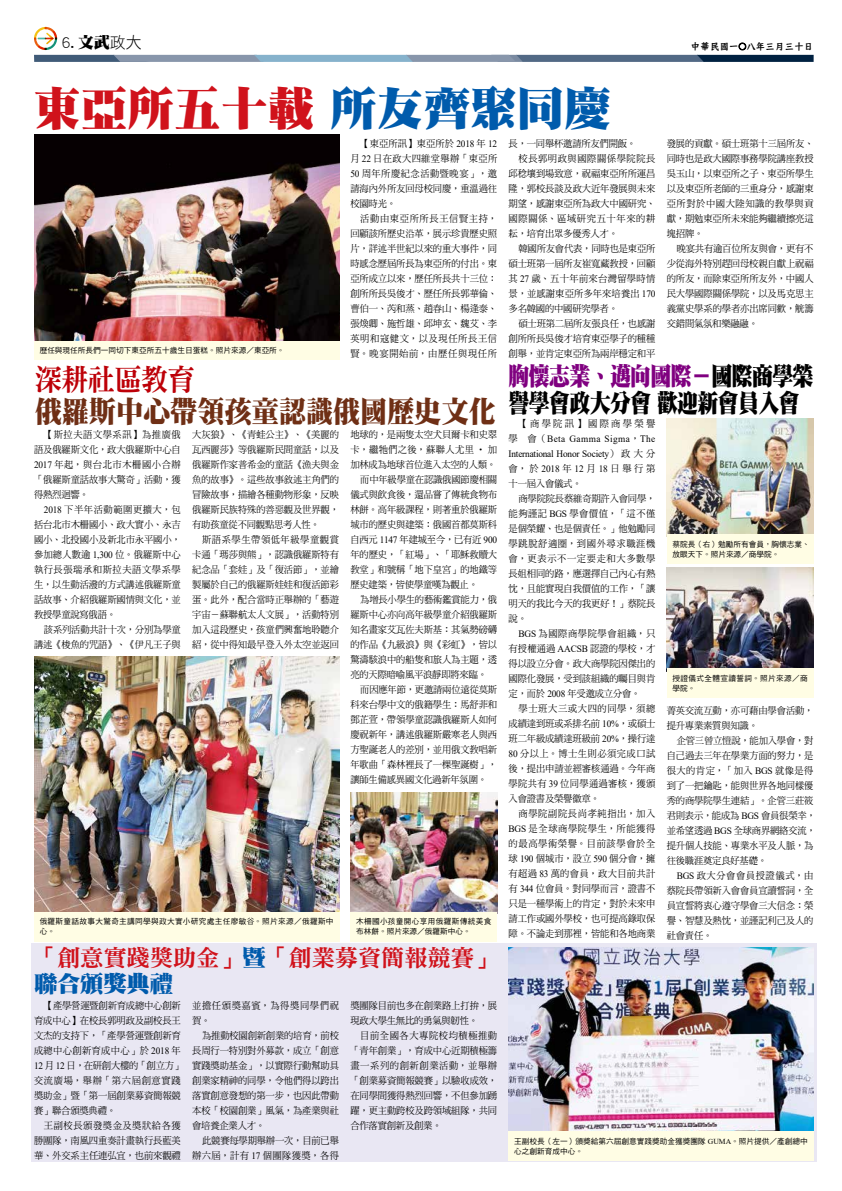
<style>
.page{position:relative;width:842px;height:1191px;background:#fff}
.page>*{position:absolute;margin:0;border:0;box-sizing:border-box;transform-origin:0 0}
.t1{font:46.8px "DF Ming Std W14";color:#d0121b}
.t2{font:29.8px "DF Ming Std W12";letter-spacing:-.01em;color:#6f2f15;scale:.92 1}
.t3{font:29.8px "DF Ming Std W9";letter-spacing:-.03em;color:#bd0008;scale:.92 1}
.t4{font:25.5px/27px "DF Ming Std W14";letter-spacing:-.03em;color:#000;scale:.82 1}
.t5{font:23.4px "DF Ming Std W9";letter-spacing:-.01em;color:#d0121b}
.t6{font:23.4px "DF Ming Std W14";letter-spacing:-.01em;color:#005bac}
.t7{font:16px "DF Hei Std W3";color:#000}
.t8{font:10px "DF Zong Kai Std W7";letter-spacing:-.04em;color:#000}
.t9{font:9.8px/15px "DF Ming Std W5";letter-spacing:-.015em;color:#000;text-align:justify;scale:.95 1}
.t10{font:9.8px/15px "Times New Roman";letter-spacing:-.02em;color:#000;scale:.95 1}
.t11{font:9.8px/15px "DF Ming Std W5";letter-spacing:.065em;color:#000;scale:.95 1}
.t12{font:9.8px "DF Ming Std W5";letter-spacing:.035em;color:#000;scale:.95 1}
.t13{font:9.8px "DF Ming Std W5";letter-spacing:.01em;color:#000;scale:.95 1}
.t14{font:9.8px "DF Ming Std W5";letter-spacing:.055em;color:#000;scale:.95 1}
.t15{font:9.8px "DF Ming Std W5";letter-spacing:.25em;color:#000;scale:.95 1}
.t16{font:7.7px/10px "DF Hei Std W5";color:#000}
.t17{font:7.7px/10px "DF Hei Std W5";letter-spacing:.04em;color:#000}
.t18{font:7.7px/10px "DF Hei Std W5";letter-spacing:.045em;color:#000}
.s1{font-family:"DF Ming Std W14"}
.s2{font-size:7.8px}
.s3{color:#005bac}
.s4{font-family:"Times New Roman"}
.s5{font-family:"DF Ming Std W14";color:#005bac}
.s6{color:#800080}
.s7{font-family:"DF Ming Std W5"}
</style>
<div class="page">
<svg style="left:34px;top:27px;width:780px;height:35px"></svg>
<div style="left:31px;top:943px;width:785px;height:218px;background:#e9e7f3"></div>
<img style="left:34px;top:135px;width:305px;height:206px">
<div style="left:34px;top:341px;width:305px;height:19px;background:#fffde4"></div>
<img style="left:34px;top:656px;width:305px;height:256px">
<img style="left:350px;top:792px;width:147px;height:120px">
<div style="left:350px;top:912px;width:147px;height:29px;background:#fffde4"></div>
<div style="left:34px;top:912px;width:305px;height:29px;background:#fffde4"></div>
<img style="left:509px;top:947px;width:305px;height:184px">
<div style="left:509px;top:1131px;width:305px;height:29px;background:#fffde4"></div>
<img style="left:667px;top:418px;width:146px;height:116px">
<div style="left:667px;top:534px;width:146px;height:29px;background:#fffde4"></div>
<img style="left:667px;top:567px;width:146px;height:102px">
<div style="left:667px;top:669px;width:146px;height:29px;background:#fffde4"></div>
<h3 class="t7" style="left:62px;top:34px;width:82px">6. <span class="s1">文武</span>政大</h3>
<p class="t8" style="left:690px;top:41px;width:125px">中華民國一<span class="s2">○</span>八年三月三十日</p>
<h1 class="t1" style="left:34px;top:83px;width:578px">東亞所五十載 <span class="s3">所友齊聚同慶</span></h1>
<p class="t16" style="left:40px;top:345px;width:246px">歷任與現任所長們一同切下東亞所五十歲生日蛋糕。照片來源／東亞所。</p>
<p class="t9" style="left:350px;top:136px;width:156px;text-indent:10px">【東亞所訊】東亞所於 <span class="s4">2018</span> 年 <span class="s4">12</span>月 <span class="s4">22</span> 日在政大四維堂舉辦「東亞所<span class="s4">50</span> 周年所慶紀念活動暨晚宴」，邀請海內外所友回母校同慶，重溫過往校園時光。</p>
<p class="t9" style="left:350px;top:211px;width:156px;text-indent:10px">活動由東亞所所長王信賢主持，回顧該所歷史沿革，展示珍貴歷史照片，詳述半世紀以來的重大事件，同時感念歷屆所長為東亞所的付出。東亞所成立以來，歷任所長共十三位：創所所長吳俊才、歷任所長郭華倫、曹伯一、芮和蒸、趙春山、楊逢泰、張煥卿、施哲雄、邱坤玄、魏艾、李英明和寇健文，以及現任所長王信賢。晚宴開始前，由歷任與現任所</p>
<p class="t9" style="left:509px;top:136px;width:136px">長，一同舉杯邀請所友們開飯。</p>
<p class="t14" style="left:518px;top:153px;width:146px">校長郭明政與國際關係學院院長</p>
<p class="t9" style="left:509px;top:166px;width:156px">邱稔壤到場致意，祝福東亞所所運昌</p>
<p class="t9" style="left:509px;top:181px;width:156px">隆，郭校長談及政大近年發展與未來</p>
<p class="t9" style="left:509px;top:196px;width:156px">期望，感謝東亞所為政大中國研究、</p>
<p class="t11" style="left:509px;top:211px;width:156px">國際關係、區域研究五十年來的耕</p>
<p class="t9" style="left:509px;top:226px;width:117px">耘，培育出眾多優秀人才。</p>
<p class="t9" style="left:518px;top:241px;width:146px">韓國所友會代表，同時也是東亞所</p>
<p class="t9" style="left:509px;top:256px;width:156px">碩士班第一屆所友崔寬藏教授，回顧</p>
<p class="t12" style="left:509px;top:273px;width:156px">其 <span class="s4">27</span> 歲、五十年前來台灣留學時情</p>
<p class="t13" style="left:509px;top:288px;width:156px">景，並感謝東亞所多年來培養出 <span class="s4">170</span></p>
<p class="t9" style="left:509px;top:301px;width:117px">多名韓國的中國研究學者。</p>
<p class="t9" style="left:518px;top:316px;width:146px">碩士班第二屆所友張良任，也感謝</p>
<p class="t9" style="left:509px;top:331px;width:156px">創所所長吳俊才培育東亞學子的種種</p>
<p class="t9" style="left:509px;top:346px;width:156px">創舉，並肯定東亞所為兩岸穩定和平</p>
<p class="t9" style="left:667px;top:136px;width:156px">發展的貢獻。碩士班第十三屆所友、同時也是政大國際事務學院講座教授吳玉山，以東亞所之子、東亞所學生以及東亞所老師的三重身分，感謝東亞所對於中國大陸知識的教學與貢獻，期勉東亞所未來能夠繼續擦亮這塊招牌。</p>
<p class="t9" style="left:667px;top:241px;width:156px;text-indent:10px">晚宴共有逾百位所友與會，更有不少從海外特別趕回母校親自獻上祝福的所友，而除東亞所所友外，中國人民大學國際關係學院，以及馬克思主義黨史學系的學者亦出席同歡，觥籌交錯間氣氛和樂融融。</p>
<h2 class="t3" style="left:35px;top:363px;width:176px">深耕社區教育</h2>
<h2 class="t2" style="left:35px;top:395px;width:503px">俄羅斯中心帶領孩童認識俄國歷史文化</h2>
<p class="t9" style="left:34px;top:427px;width:156px;text-indent:10px">【斯拉夫語文學系訊】為推廣俄語及俄羅斯文化，政大俄羅斯中心自<span class="s4">2017</span> 年起，與台北市木柵國小合辦「俄羅斯童話故事大驚奇」活動，獲得熱烈迴響。</p>
<p class="t9" style="left:34px;top:502px;width:156px;text-indent:10px"><span class="s4">2018</span> 下半年活動範圍更擴大，包括台北市木柵國小、政大實小、永吉國小、北投國小及新北市永平國小，參加總人數逾 <span class="s4">1,300</span> 位。俄羅斯中心執行長張瑞承和斯拉夫語文學系學生，以生動活潑的方式講述俄羅斯童話故事、介紹俄羅斯國情與文化，並教授學童說寫俄語。</p>
<p class="t9" style="left:34px;top:622px;width:156px;text-align:right">該系列活動共計十次，分別為學童講述《梭魚的咒語》、《伊凡王子與</p>
<p class="t9" style="left:192px;top:427px;width:156px">大灰狼》、《青蛙公主》、《美麗的瓦西麗莎》等俄羅斯民間童話，以及俄羅斯作家普希金的童話《漁夫與金魚的故事》。這些故事敘述主角們的冒險故事，描繪各種動物形象，反映俄羅斯民族特殊的善惡觀及世界觀，有助孩童從不同觀點思考人性。</p>
<p class="t9" style="left:192px;top:532px;width:156px;text-indent:10px">斯語系學生帶領低年級學童觀賞卡通「瑪莎與熊」，認識俄羅斯特有紀念品「套娃」及「復活節」，並繪製屬於自己的俄羅斯娃娃和復活節彩蛋。此外，配合當時正舉辦的「藝遊宇宙－蘇聯航太人文展」，活動特別加入這段歷史，孩童們興奮地聆聽介紹，從中得知最早登入外太空並返回</p>
<p class="t9" style="left:350px;top:427px;width:156px">地球的，是兩隻太空犬貝爾卡和史翠</p>
<p class="t12" style="left:350px;top:444px;width:156px">卡，繼牠們之後，蘇聯人尤里 ‧ 加</p>
<p class="t9" style="left:350px;top:457px;width:155px">加林成為地球首位進入太空的人類。</p>
<p class="t9" style="left:360px;top:472px;width:146px">而中年級學童在認識俄國節慶相關</p>
<p class="t9" style="left:350px;top:487px;width:156px">儀式與飲食後，還品嘗了傳統食物布</p>
<p class="t9" style="left:350px;top:502px;width:156px">林餅。高年級課程，則著重於俄羅斯</p>
<p class="t9" style="left:350px;top:517px;width:156px">城市的歷史與建築：俄國首都莫斯科</p>
<p class="t9" style="left:350px;top:532px;width:156px">自西元 <span class="s4">1147</span> 年建城至今，已有近 <span class="s4">900</span></p>
<p class="t9" style="left:350px;top:547px;width:156px">年的歷史，「紅場」、「耶穌救贖大</p>
<p class="t9" style="left:350px;top:562px;width:156px">教堂」和號稱「地下皇宮」的地鐵等</p>
<p class="t9" style="left:350px;top:577px;width:136px">歷史建築，皆使學童嘆為觀止。</p>
<p class="t9" style="left:360px;top:592px;width:146px">為增長小學生的藝術鑑賞能力，俄</p>
<p class="t9" style="left:350px;top:607px;width:156px">羅斯中心亦向高年級學童介紹俄羅斯</p>
<p class="t9" style="left:350px;top:622px;width:156px">知名畫家艾瓦佐夫斯基：其氣勢磅礡</p>
<p class="t9" style="left:350px;top:637px;width:156px">的作品《九級浪》與《彩虹》，皆以</p>
<p class="t9" style="left:350px;top:652px;width:156px">驚濤駭浪中的船隻和旅人為主題，透</p>
<p class="t9" style="left:350px;top:667px;width:145px">亮的天際暗喻風平浪靜即將來臨。</p>
<p class="t9" style="left:360px;top:682px;width:146px">而因應年節，更邀請兩位遠從莫斯</p>
<p class="t9" style="left:350px;top:697px;width:156px">科來台學中文的俄籍學生：馬舒菲和</p>
<p class="t9" style="left:350px;top:712px;width:156px">鄧芷萱，帶領學童認識俄羅斯人如何</p>
<p class="t9" style="left:350px;top:727px;width:156px">慶祝新年，講述俄羅斯嚴寒老人與西</p>
<p class="t9" style="left:350px;top:742px;width:156px">方聖誕老人的差別，並用俄文教唱新</p>
<p class="t9" style="left:350px;top:757px;width:156px">年歌曲「森林裡長了一棵聖誕樹」，</p>
<p class="t9" style="left:350px;top:772px;width:145px">讓師生備感異國文化過新年氛圍。</p>
<p class="t17" style="left:40px;top:916px;width:295px">俄羅斯童話故事大驚奇主講同學與政大實小研究處主任廖敏谷。照片來源／俄羅斯中心。</p>
<h3 class="t5" style="left:34px;top:944px;width:465px">「創意實踐獎助金」<span class="s5">暨</span>「創業募資簡報競賽」</h3>
<h3 class="t6" style="left:34px;top:970px;width:141px">聯合頒獎典禮</h3>
<p class="t9" style="left:34px;top:997px;width:159px;text-align:left;text-indent:10px">【產學營運暨創新育成總中心創新育成中心】在校長郭明政及副校長王文杰的支持下，「產學營運暨創新育成總中心創新育成中心」於 <span class="s4">2018</span> 年<br><span class="s4">12</span> 月 <span class="s4">12</span> 日，在研創大樓的「創立方」交流廣場，舉辦「第六屆創意實踐獎助金」暨「第一屆創業募資簡報競賽」聯合頒獎典禮。</p>
<p class="t9" style="left:34px;top:1117px;width:156px;text-indent:10px">王副校長頒發獎金及獎狀給各獲勝團隊，南風四重奏計畫執行長藍美華、外交系主任連弘宜，也前來觀禮</p>
<p class="t17" style="left:356px;top:916px;width:137px">木柵國小孩童開心享用俄羅斯傳統美食布林餅。照片來源／俄羅斯中心。</p>
<p class="t11" style="left:192px;top:997px;width:156px">並擔任頒獎嘉賓，為得獎同學們祝賀。</p>
<p class="t9" style="left:192px;top:1027px;width:156px;text-indent:10px">為推動校園創新創業的培育，前校長周行一特別對外募款，成立「創意實踐獎助基金」，以實際行動幫助具創業家精神的同學，令他們得以跨出落實創意發想的第一步，也因此帶動本校「校園創業」風氣，為產業與社會培養企業人才。</p>
<p class="t9" style="left:192px;top:1132px;width:156px;text-align:right">此競賽每學期舉辦一次，目前已舉辦六屆，計有 <span class="s4">17</span> 個團隊獲獎，各得</p>
<p class="t9" style="left:350px;top:997px;width:156px">獎團隊目前也多在創業路上打拚，展現政大學生無比的勇氣與韌性。</p>
<p class="t9" style="left:350px;top:1027px;width:156px;text-indent:10px">目前全國各大專院校均積極推動「青年創業」，育成中心近期積極籌畫一系列的創新創業活動，並舉辦「創業募資簡報競賽」以驗收成效，在同學間獲得熱烈回響，不但參加踴躍，更主動跨校及跨領域組隊，共同合作落實創新及創業。</p>
<h3 class="t4" style="left:509px;top:362px;width:373px"><span class="s6">胸懷志業、邁向國際－</span>國際商學榮譽學會政大分會 歡迎新會員入會</h3>
<p class="t15" style="left:518px;top:418px;width:146px">【商學院訊】國際商學榮譽</p>
<p class="t10" style="left:509px;top:431px;width:156px"><span class="s7">學 會（</span>Beta Gamma Sigma<span class="s7">，</span>The<br>International Honor Society<span class="s7">）政大分</span></p>
<p class="t9" style="left:509px;top:461px;width:156px">會，於<span class="s4">2018</span>年<span class="s4">12</span>月<span class="s4">18</span>日舉行第十一屆入會儀式。</p>
<p class="t9" style="left:509px;top:491px;width:156px;text-indent:10px">商學院院長蔡維奇期許入會同學，能夠謹記 <span class="s4">BGS</span> 學會價值，「這不僅是個榮耀、也是個責任。」他勉勵同學跳脫舒適圈，到國外尋求職涯機會，更表示不一定要走和大多數學長姐相同的路，應選擇自己內心有熱忱，且能實現自我價值的工作，「讓明天的我比今天的我更好！」蔡院長說。</p>
<p class="t9" style="left:509px;top:626px;width:156px;text-indent:10px"><span class="s4">BGS</span> 為國際商學院學會組織，只有授權通過 <span class="s4">AACSB</span> 認證的學校，才得以設立分會。政大商學院因傑出的國際化發展，受到該組織的矚目與肯定，而於 <span class="s4">2008</span> 年受邀成立分會。</p>
<p class="t9" style="left:509px;top:701px;width:156px;text-indent:10px">學士班大三或大四的同學，須總成績達到班或系排名前 <span class="s4">10%</span>，或碩士班二年級成績達班級前 <span class="s4">20%</span>，操行達<span class="s4">80</span> 分以上。博士生則必須完成口試後，提出申請並經審核通過。今年商學院共有 <span class="s4">39</span> 位同學通過審核，獲頒入會證書及榮譽徽章。</p>
<p class="t9" style="left:509px;top:806px;width:156px;text-indent:10px">商學院副院長尚孝純指出，加入<span class="s4">BGS</span> 是全球商學院學生，所能獲得的最高學術榮譽。目前該學會於全球 <span class="s4">190</span> 個城市，設立 <span class="s4">590</span> 個分會，擁有超過 <span class="s4">83</span> 萬的會員，政大目前共計有 <span class="s4">344</span> 位會員。對同學而言，證書不只是一種學術上的肯定，對於未來申請工作或國外學校，也可提高錄取保障。不論走到那裡，皆能和各地商業</p>
<p class="t16" style="left:672px;top:539px;width:139px">蔡院長（右）勉勵所有會員，胸懷志業、放眼天下。照片來源／商學院。</p>
<p class="t18" style="left:672px;top:673px;width:137px">授證儀式全體宣讀誓詞。照片來源／商學院。</p>
<p class="t9" style="left:667px;top:702px;width:156px">菁英交流互動，亦可藉由學會活動，提升專業素質與知識。</p>
<p class="t9" style="left:667px;top:732px;width:158px;text-align:left;text-indent:10px">企管三曾立愷說，能加入學會，對自己過去三年在學業方面的努力，是很大的肯定，「加入 <span class="s4">BGS</span> 就像是得到了一把鑰匙，能與世界各地同樣優秀的商學院學生連結」。企管三莊筱君則表示，能成為 <span class="s4">BGS</span> 會員很榮幸，並希望透過 <span class="s4">BGS</span> 全球商界網絡交流，提升個人技能、專業水平及人脈，為往後職涯奠定良好基礎。</p>
<p class="t9" style="left:667px;top:867px;width:156px;text-indent:10px"><span class="s4">BGS</span> 政大分會會員授證儀式，由蔡院長帶領新入會會員宣讀誓詞，全員宣誓將衷心遵守學會三大信念：榮譽、智慧及熱忱，並謹記利己及人的社會責任。</p>
<p class="t16" style="left:514px;top:1135px;width:295px">王副校長（左一）頒獎給第六屆創意實踐獎助金獲獎團隊 <span class="s4">GUMA</span>。照片提供／產創總中心之創新育成中心。</p>
</div>
